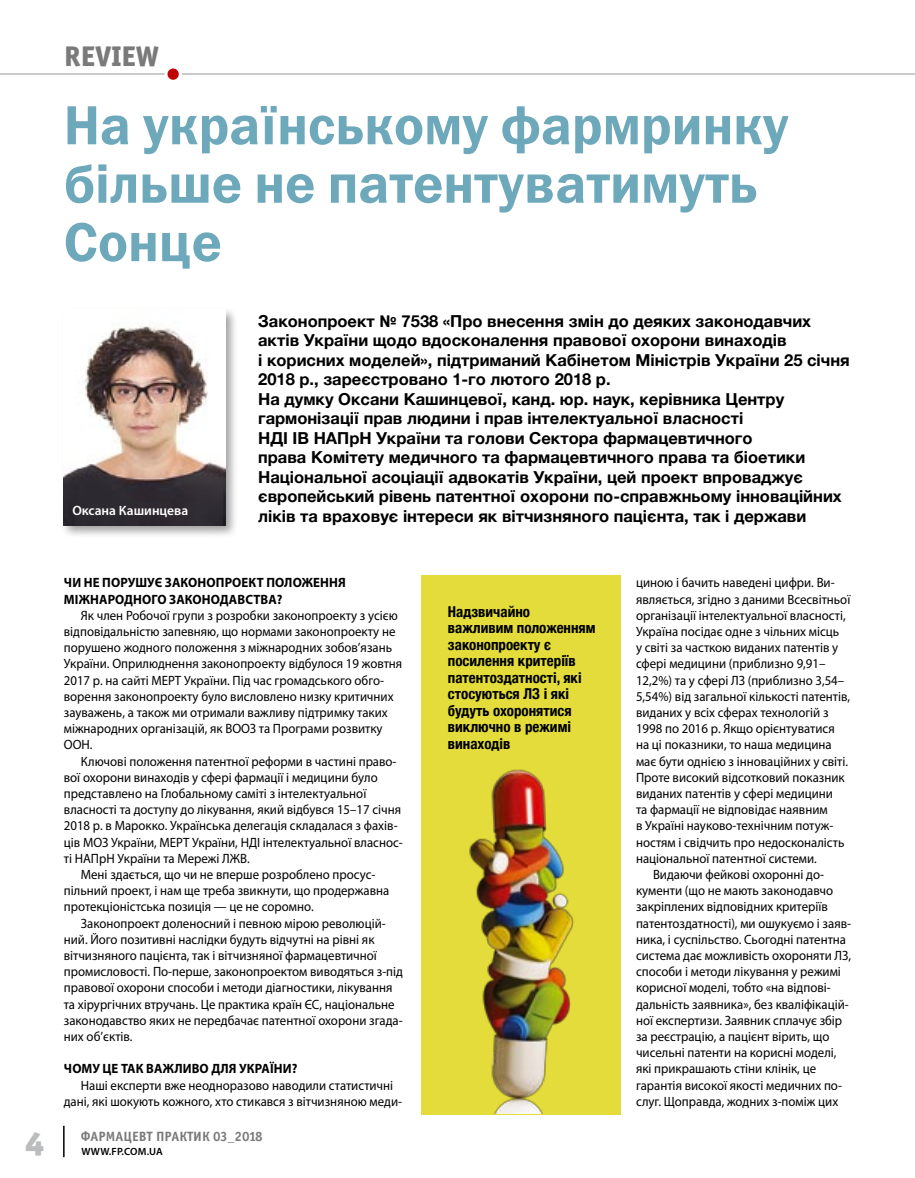
<style>
.page{position:relative;width:915px;height:1178px;background:#fff}
.page>*{position:absolute;margin:0;border:0;box-sizing:border-box;transform-origin:0 0}
.t1{font:55.35px/58.5px "Franklin Gothic Demi ITC";color:#6da8bb;scale:.95 1}
.t2{font:33px "Officina Serif Black ITC";color:#bbbcbd}
.t3{font:28.5px "Officina Sans Extra Bold ITC";letter-spacing:.01em;color:#7a7a7a}
.t4{font:700 16.5px/19.5px "Helvetica Neue";color:#000}
.t5{font:700 condensed 15px/16.5px "Helvetica Neue";color:#000}
.t6{font:13.5px/16.2px "Myriad Pro";color:#000;scale:.95 1}
.t7{font:700 13.5px/16.2px "Myriad Pro";letter-spacing:.01em;color:#000;scale:.95 1}
.t8{font:13.5px "Officina Sans Bold ITC";letter-spacing:.01em;color:#7a7a7a}
.t9{font:600 13.5px "Myriad Pro";color:#fff}
.t10{font:600 10.5px "Myriad Pro";letter-spacing:.02em;color:#000}
</style>
<div class="page">
<div style="left:60px;top:306px;width:184px;height:238px;background:#000;opacity:.38"></div>
<img style="left:64px;top:310px;width:161px;height:215px">
<div style="left:421px;top:575px;width:199px;height:539px;background:#e3dc3a"></div>
<img style="left:469px;top:769px;width:105px;height:344px">
<hr style="left:63px;top:1126px;width:2px;height:31px;background:#000">
<hr style="left:0;top:73px;width:914px;height:2px;background:#b9baba">
<svg style="left:166px;top:67px;width:14px;height:14px"></svg>
<div style="left:164px;top:65px;width:18px;height:18px;border:3px solid #fff;border-radius:50%"></div>
<h3 class="t3" style="left:64px;top:38px;width:95px">REVIEW</h3>
<h1 class="t1" style="left:64px;top:98px;width:764px">На українському фармринку більше не патентуватимуть<br>Сонце</h1>
<p class="t9" style="left:72px;top:501px;width:117px">ОКСАНА КАШИНЦЕВА</p>
<p class="t4" style="left:258px;top:311px;width:592px">Законопроект № 7538 «Про внесення змін до деяких законодавчих актів України щодо вдосконалення правової охорони винаходів<br>і корисних моделей», підтриманий Кабінетом Міністрів України 25 січня 2018 р., зареєстровано 1-го лютого 2018 р.<br>На думку Оксани Кашинцевої, канд. юр. наук, керівника Центру гармонізації прав людини і прав інтелектуальної власності<br>НДІ ІВ НАПрН України та голови Сектора фармацевтичного<br>права Комітету медичного та фармацевтичного права та біоетики Національної асоціації адвокатів України, цей проект впроваджує європейський рівень патентної охорони по-справжньому інноваційних ліків та враховує інтереси як вітчизняного пацієнта, так і держави</p>
<h2 class="t2" style="left:25px;top:1122px;width:20px">4</h2>
<p class="t7" style="left:64px;top:574px;width:297px">Чи не порушує законопроект положення міжнародного законодавства?</p>
<p class="t6" style="left:64px;top:607px;width:357px;text-indent:17px">Як член Робочої групи з розробки законопроекту з усією відповідальністю запевняю, що нормами законопроекту не порушено жодного положення з міжнародних зобов’язань України. Оприлюднення законопроекту відбулося 19 жовтня 2017 р. на сайті МЕРТ України. Під час громадського обго&shy;ворення законопроекту було висловлено низку критичних зауважень, а також ми отримали важливу підтримку таких міжнародних організацій, як ВООЗ та Програми розвитку ООН.</p>
<p class="t6" style="left:81px;top:753px;width:334px">Ключові положення патентної реформи в частині право-</p>
<p class="t6" style="left:64px;top:769px;width:332px">вої охорони винаходів у сфері фармації і медицини було</p>
<p class="t6" style="left:64px;top:785px;width:320px">представлено на Глобальному саміті з інтелектуальної</p>
<p class="t6" style="left:64px;top:801px;width:356px">власності та доступу до лікування, який відбувся 15–17 січня</p>
<p class="t6" style="left:64px;top:817px;width:353px">2018 р. в Марокко. Українська делегація складалася з фахів-</p>
<p class="t6" style="left:64px;top:834px;width:358px">ців МОЗ України, МЕРТ України, НДІ інтелектуальної власнос-</p>
<p class="t6" style="left:64px;top:850px;width:197px">ті НАПрН України та Мережі ЛЖВ.</p>
<p class="t6" style="left:81px;top:866px;width:311px">Мені здається, що чи не вперше розроблено просус-</p>
<p class="t6" style="left:64px;top:882px;width:344px">пільний проект, і нам ще треба звикнути, що продержавна</p>
<p class="t6" style="left:64px;top:898px;width:264px">протекціоністська позиція — це не соромно.</p>
<p class="t6" style="left:81px;top:915px;width:322px">Законопроект доленосний і певною мірою революцій-</p>
<p class="t6" style="left:64px;top:931px;width:328px">ний. Його позитивні наслідки будуть відчутні на рівні як</p>
<p class="t6" style="left:64px;top:947px;width:331px">вітчизняного пацієнта, так і вітчизняної фармацевтичної</p>
<p class="t6" style="left:64px;top:963px;width:358px">промисловості. По-перше, законопроектом виводяться з-під</p>
<p class="t6" style="left:64px;top:979px;width:347px">правової охорони способи і методи діагностики, лікування</p>
<p class="t6" style="left:64px;top:996px;width:349px">та хірургічних втручань. Це практика країн ЄС, національне</p>
<p class="t6" style="left:64px;top:1012px;width:358px">законодавство яких не передбачає патентної охорони згада-</p>
<p class="t6" style="left:64px;top:1028px;width:74px">них об’єктів.</p>
<p class="t7" style="left:64px;top:1060px;width:247px">Чому це так важливо для України?</p>
<p class="t6" style="left:64px;top:1077px;width:357px;text-align:center">Наші експерти вже неодноразово наводили статистичні дані, які шокують кожного, хто стикався з вітчизняною меди-</p>
<p class="t8" style="left:81px;top:1128px;width:183px">Фармацевт Практик 03_2018</p>
<p class="t10" style="left:81px;top:1144px;width:83px">WWW.FP.COM.UA</p>
<p class="t5" style="left:448px;top:602px;width:149px">Надзвичайно важливим положенням законопроекту є посилення критеріїв патентоздатності, які стосуються ЛЗ і які будуть охоронятися виключно в режимі винаходів</p>
<p class="t6" style="left:635px;top:574px;width:210px">циною і бачить наведені цифри. Ви-</p>
<p class="t6" style="left:635px;top:591px;width:227px">являється, згідно з даними Всесвітньої</p>
<p class="t6" style="left:635px;top:607px;width:222px">організації інтелектуальної власності,</p>
<p class="t6" style="left:635px;top:623px;width:215px">Україна посідає одне з чільних місць</p>
<p class="t6" style="left:635px;top:639px;width:214px">у світі за часткою виданих патентів у</p>
<p class="t6" style="left:635px;top:655px;width:201px">сфері медицини (приблизно 9,91–</p>
<p class="t6" style="left:635px;top:672px;width:221px">12,2%) та у сфері ЛЗ (приблизно 3,54–</p>
<p class="t6" style="left:635px;top:688px;width:227px">5,54%) від загальної кількості патентів,</p>
<p class="t6" style="left:635px;top:704px;width:204px">виданих у всіх сферах технологій з</p>
<p class="t6" style="left:635px;top:720px;width:211px">1998 по 2016 р. Якщо орієнтуватися</p>
<p class="t6" style="left:635px;top:736px;width:207px">на ці показники, то наша медицина</p>
<p class="t6" style="left:635px;top:753px;width:225px">має бути однією з інноваційних у світі.</p>
<p class="t6" style="left:635px;top:769px;width:221px">Проте високий відсотковий показник</p>
<p class="t6" style="left:635px;top:785px;width:209px">виданих патентів у сфері медицини</p>
<p class="t6" style="left:635px;top:801px;width:203px">та фармації не відповідає наявним</p>
<p class="t6" style="left:635px;top:817px;width:209px">в Україні науково-технічним потуж-</p>
<p class="t6" style="left:635px;top:834px;width:221px">ностям і свідчить про недосконалість</p>
<p class="t6" style="left:635px;top:850px;width:192px">національної патентної системи.</p>
<p class="t6" style="left:652px;top:866px;width:181px">Видаючи фейкові охоронні до-</p>
<p class="t6" style="left:635px;top:882px;width:209px">кументи (що не мають законодавчо</p>
<p class="t6" style="left:635px;top:898px;width:203px">закріплених відповідних критеріїв</p>
<p class="t6" style="left:635px;top:915px;width:228px">патентоздатності), ми ошукуємо і заяв-</p>
<p class="t6" style="left:635px;top:931px;width:222px">ника, і суспільство. Сьогодні патентна</p>
<p class="t6" style="left:635px;top:947px;width:228px">система дає можливість охороняти ЛЗ,</p>
<p class="t6" style="left:635px;top:963px;width:217px">способи і методи лікування у режимі</p>
<p class="t6" style="left:635px;top:979px;width:206px">корисної моделі, тобто «на відпові-</p>
<p class="t6" style="left:635px;top:996px;width:225px">дальність заявника», без кваліфікацій-</p>
<p class="t6" style="left:635px;top:1012px;width:218px">ної експертизи. Заявник сплачує збір</p>
<p class="t6" style="left:635px;top:1028px;width:205px">за реєстрацію, а пацієнт вірить, що</p>
<p class="t6" style="left:635px;top:1044px;width:212px">чисельні патенти на корисні моделі,</p>
<p class="t6" style="left:635px;top:1060px;width:191px">які прикрашають стіни клінік, це</p>
<p class="t6" style="left:635px;top:1077px;width:218px">гарантія високої якості медичних по-</p>
<p class="t6" style="left:635px;top:1093px;width:214px">слуг. Щоправда, жодних з-поміж цих</p>
</div>
